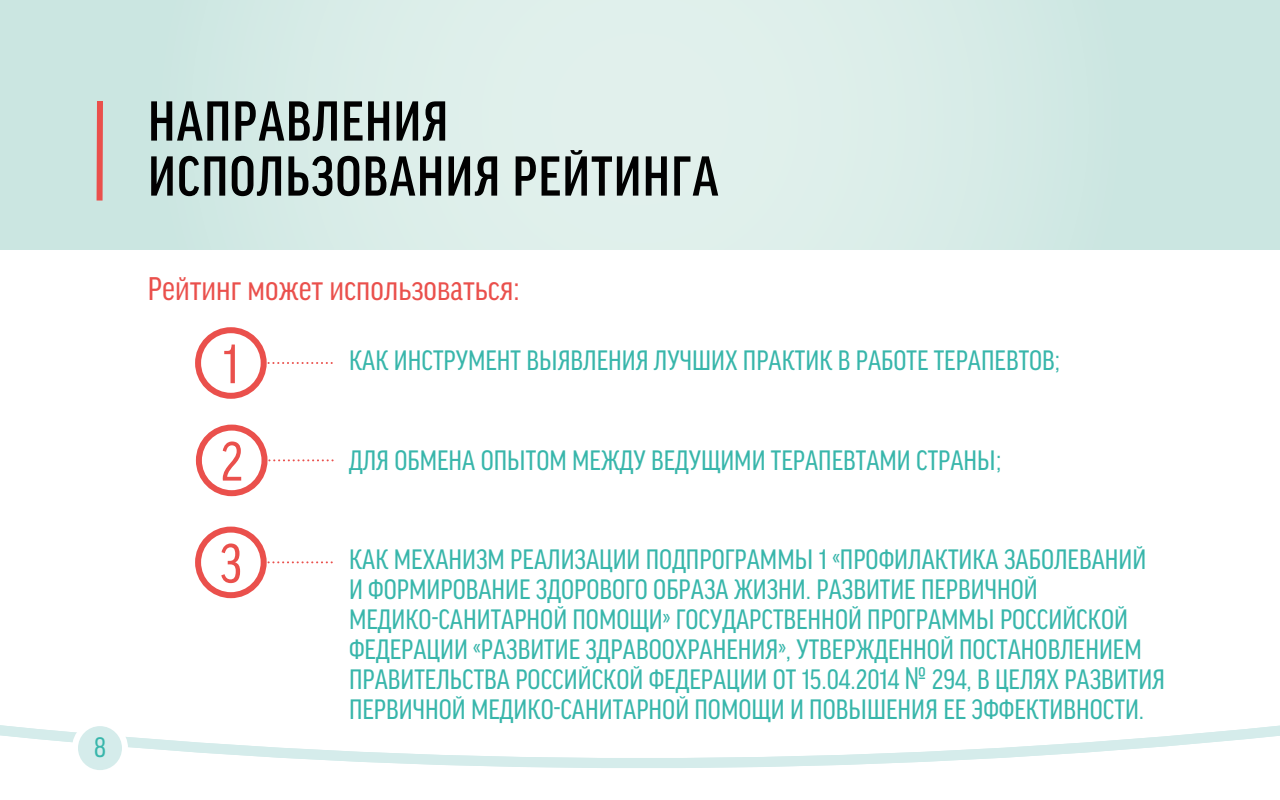
<style>
.page{position:relative;width:1280px;height:800px;background:#fff}
.page>*{position:absolute;margin:0;border:0;box-sizing:border-box;transform-origin:0 0}
.t1{font:500 condensed 60px/55px "Good Headline Pro";letter-spacing:.02em;color:#010101}
.t2{font:condensed 59px/102px "Good Headline Pro";color:#ea504c}
.t3{font:condensed 35px "Good Headline Pro";color:#ea504c}
.t4{font:condensed 30px/30px "Good Headline Pro";color:#38b6ab}
</style>
<div class="page">
<div style="left:0;top:0;width:1280px;height:249px;background:linear-gradient(to right,#d6ebe7,#d6ebe7)"></div>
<svg style="left:94px;top:95px;width:12px;height:112px"></svg>
<div style="left:195px;top:327px;width:72px;height:72px;border:6px solid #ea504c;border-radius:50%"></div>
<svg style="left:264px;top:362px;width:69px;height:2px"></svg>
<div style="left:196px;top:425px;width:72px;height:71px;border:6px solid #ea504c;border-radius:50%"></div>
<svg style="left:264px;top:459px;width:70px;height:2px"></svg>
<div style="left:195px;top:527px;width:72px;height:71px;border:6px solid #ea504c;border-radius:50%"></div>
<svg style="left:264px;top:561px;width:69px;height:2px"></svg>
<svg style="left:0;top:725px;width:1280px;height:43px"></svg>
<div style="left:75px;top:723px;width:50px;height:50px;background:#d5eceb;border-radius:50%"></div>
<div style="left:72px;top:720px;width:56px;height:56px;border:6px solid #fff;border-radius:50%"></div>
<p class="t4" style="left:94px;top:732px;width:13px">87</p>
<h1 class="t1" style="left:148px;top:94px;width:572px">НАПРАВЛЕНИЯ<br>ИСПОЛЬЗОВАНИЯ РЕЙТИНГА</h1>
<p class="t3" style="left:148px;top:270px;width:373px">Рейтинг может использоваться:</p>
<h2 class="t2" style="left:223px;top:313px;width:18px">1</h2>
<p class="t4" style="left:349px;top:345px;width:713px">КАК ИНСТРУМЕНТ ВЫЯВЛЕНИЯ ЛУЧШИХ ПРАКТИК В РАБОТЕ ТЕРАПЕВТОВ;</p>
<h2 class="t2" style="left:220px;top:411px;width:25px">2<br>3</h2>
<p class="t4" style="left:349px;top:445px;width:654px">ДЛЯ ОБМЕНА ОПЫТОМ МЕЖДУ ВЕДУЩИМИ ТЕРАПЕВТАМИ СТРАНЫ;</p>
<p class="t4" style="left:349px;top:544px;width:817px">КАК МЕХАНИЗМ РЕАЛИЗАЦИИ ПОДПРОГРАММЫ 1 «ПРОФИЛАКТИКА ЗАБОЛЕВАНИЙ И ФОРМИРОВАНИЕ ЗДОРОВОГО ОБРАЗА ЖИЗНИ. РАЗВИТИЕ ПЕРВИЧНОЙ МЕДИКО-САНИТАРНОЙ ПОМОЩИ» ГОСУДАРСТВЕННОЙ ПРОГРАММЫ РОССИЙСКОЙ ФЕДЕРАЦИИ «РАЗВИТИЕ ЗДРАВООХРАНЕНИЯ», УТВЕРЖДЕННОЙ ПОСТАНОВЛЕНИЕМ ПРАВИТЕЛЬСТВА РОССИЙСКОЙ ФЕДЕРАЦИИ ОТ 15.04.2014 № 294, В ЦЕЛЯХ РАЗВИТИЯ ПЕРВИЧНОЙ МЕДИКО-САНИТАРНОЙ ПОМОЩИ И ПОВЫШЕНИЯ ЕЕ ЭФФЕКТИВНОСТИ.</p>
</div>
